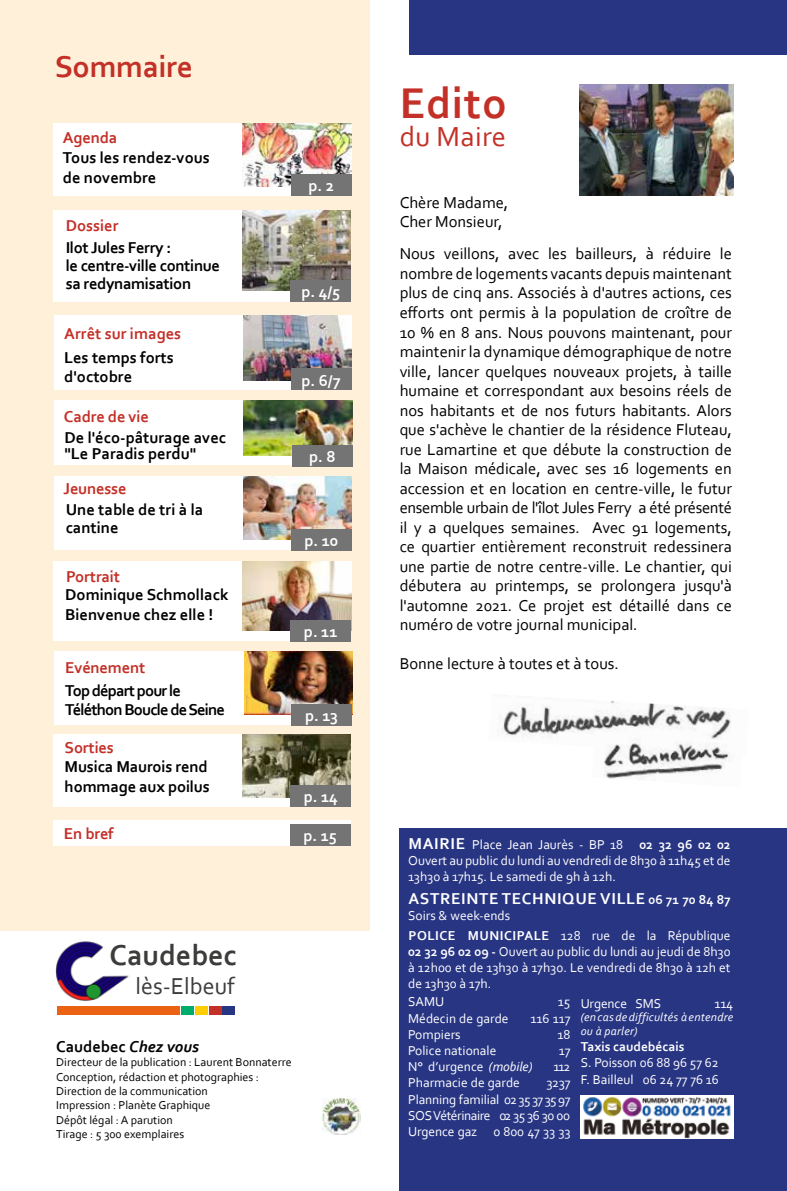
<style>
.page{position:relative;width:787px;height:1191px;background:#fff}
.page>*{position:absolute;margin:0;border:0;box-sizing:border-box;transform-origin:0 0}
.t1{font:700 45px "Corbel";letter-spacing:.02em;color:#c33027}
.t2{font:700 31.5px "Corbel";letter-spacing:-.01em;color:#c33027}
.t3{font:700 30.15px "Corbel";color:#3c3c3b}
.t4{font:28.8px "Corbel";letter-spacing:.01em;color:#c33027}
.t5{font:24.15px "Corbel";color:#3c3c3b}
.t6{font:16.5px/19.5px "Corbel";color:#000}
.t7{font:700 16.5px/19.8px "Corbel";color:#000}
.t8{font:700 16.5px "Corbel";letter-spacing:-.01em;color:#c33027}
.t9{font:700 16.5px "Corbel";letter-spacing:.04em;color:#fff}
.t10{font:700 16.5px/18px "Corbel";letter-spacing:-.02em;color:#000}
.t11{font:700 16.5px/19.8px "Corbel";letter-spacing:-.05em;color:#000}
.t12{font:13.5px/16.2px "Corbel";color:#fff;text-align:justify}
.t13{font:700 13.5px "Corbel";color:#fff}
.t14{font:12px/14.4px "Corbel";color:#000}
.t15{font:italic 12px/13.5px "Corbel";letter-spacing:.02em;color:#fff}
.s1{font-style:italic}
.s2{font-weight:700;font-size:16.5px}
.s3{font-weight:700}
.s4{font-size:13.5px}
</style>
<div class="page">
<div style="left:409px;top:0;width:378px;height:54px;background:#283583"></div>
<div style="left:0;top:0;width:369px;height:930px;background:#fff0da"></div>
<div style="left:53px;top:210px;width:298px;height:91px;background:#fff"></div>
<div style="left:54px;top:316px;width:297px;height:74px;background:#fff"></div>
<div style="left:54px;top:400px;width:298px;height:65px;background:#fff"></div>
<div style="left:54px;top:476px;width:298px;height:74px;background:#fff"></div>
<div style="left:53px;top:123px;width:298px;height:73px;background:#fff"></div>
<img style="left:242px;top:210px;width:109px;height:81px">
<div style="left:290px;top:280px;width:61px;height:21px;background:#757474"></div>
<img style="left:322px;top:1098px;width:38px;height:36px">
<img style="left:243px;top:316px;width:108px;height:64px">
<img style="left:244px;top:400px;width:108px;height:55px">
<img style="left:243px;top:476px;width:109px;height:63px">
<div style="left:399px;top:828px;width:388px;height:363px;background:#283583"></div>
<img style="left:580px;top:1095px;width:154px;height:43px">
<div style="left:291px;top:369px;width:60px;height:21px;background:#757474"></div>
<div style="left:292px;top:445px;width:61px;height:21px;background:#757474"></div>
<div style="left:291px;top:529px;width:61px;height:21px;background:#757474"></div>
<div style="left:53px;top:561px;width:298px;height:80px;background:#fff"></div>
<img style="left:242px;top:561px;width:109px;height:70px">
<div style="left:290px;top:620px;width:61px;height:21px;background:#757474"></div>
<img style="left:55px;top:941px;width:74px;height:59px">
<div style="left:58px;top:1006px;width:122px;height:8px;background:#eb6212"></div>
<div style="left:181px;top:1006px;width:12px;height:8px;background:#00ac69"></div>
<div style="left:209px;top:1006px;width:12px;height:8px;background:#c33027"></div>
<div style="left:195px;top:1006px;width:12px;height:8px;background:#ffcd00"></div>
<div style="left:222px;top:1006px;width:13px;height:8px;background:#283583"></div>
<div style="left:53px;top:820px;width:298px;height:25px;background:#fff"></div>
<div style="left:290px;top:824px;width:61px;height:21px;background:#757474"></div>
<img style="left:243px;top:123px;width:108px;height:63px">
<div style="left:291px;top:174px;width:60px;height:22px;background:#757474"></div>
<div style="left:54px;top:734px;width:297px;height:72px;background:#fff"></div>
<img style="left:579px;top:85px;width:154px;height:111px">
<img style="left:498px;top:701px;width:233px;height:37px">
<img style="left:592px;top:730px;width:139px;height:50px">
<div style="left:54px;top:651px;width:298px;height:74px;background:#fff"></div>
<img style="left:242px;top:734px;width:109px;height:63px">
<img style="left:245px;top:651px;width:108px;height:63px">
<div style="left:290px;top:785px;width:61px;height:21px;background:#757474"></div>
<div style="left:291px;top:704px;width:61px;height:21px;background:#757474"></div>
<h2 class="t2" style="left:55px;top:47px;width:140px">Sommaire</h2>
<p class="t8" style="left:63px;top:127px;width:56px">Agenda</p>
<p class="t7" style="left:63px;top:147px;width:148px">Tous les rendez-vous de novembre</p>
<p class="t8" style="left:66px;top:215px;width:54px">Dossier</p>
<p class="t10" style="left:66px;top:238px;width:156px">Ilot Jules Ferry :<br>le centre-ville continue sa redynamisation</p>
<p class="t8" style="left:64px;top:323px;width:118px">Arrêt sur images</p>
<p class="t7" style="left:64px;top:347px;width:111px">Les temps forts d'octobre</p>
<p class="t8" style="left:64px;top:407px;width:86px">Cadre de vie</p>
<p class="t7" style="left:64px;top:428px;width:163px;line-height:16.5px">De l'éco-pâturage avec "Le Paradis perdu"</p>
<p class="t8" style="left:64px;top:478px;width:65px">Jeunesse</p>
<p class="t7" style="left:66px;top:500px;width:139px;line-height:18px">Une table de tri à la cantine</p>
<p class="t8" style="left:66px;top:566px;width:55px">Portrait</p>
<p class="t7" style="left:65px;top:584px;width:165px">Dominique Schmollack<br>Bienvenue chez elle !</p>
<p class="t9" style="left:308px;top:175px;width:27px">p. 2</p>
<p class="t9" style="left:301px;top:281px;width:40px">p. 4/5</p>
<p class="t9" style="left:301px;top:370px;width:41px">p. 6/7</p>
<p class="t9" style="left:309px;top:446px;width:28px">p. 8</p>
<p class="t9" style="left:304px;top:530px;width:35px">p. 10</p>
<p class="t9" style="left:304px;top:621px;width:35px">p. 11</p>
<h1 class="t1" style="left:399px;top:75px;width:109px">Edito</h1>
<h3 class="t4" style="left:399px;top:119px;width:108px">du Maire</h3>
<p class="t6" style="left:399px;top:192px;width:110px">Chère Madame,<br>Cher Monsieur,</p>
<p class="t6" style="left:399px;top:244px;width:334px;text-align:justify">Nous veillons, avec les bailleurs, à réduire le nombre de logements vacants depuis maintenant plus de cinq ans. Associés à d'autres actions, ces efforts ont permis à la population de croître de 10 % en 8 ans. Nous pouvons maintenant, pour maintenir la dynamique démographique de notre ville, lancer quelques nouveaux projets, à taille humaine et correspondant aux besoins réels de nos habitants et de nos futurs habitants. Alors que s'achève le chantier de la résidence Fluteau, rue Lamartine et que débute la construction de la Maison médicale, avec ses 16 logements en accession et en location en centre-ville, le futur ensemble urbain de l'îlot Jules Ferry a été présenté il y a quelques semaines. Avec 91 logements, ce quartier entièrement reconstruit redessinera une partie de notre centre-ville. Le chantier, qui débutera au printemps, se prolongera jusqu'à l'automne 2021. Ce projet est détaillé dans ce numéro de votre journal municipal.</p>
<p class="t8" style="left:65px;top:657px;width:82px">Evénement</p>
<p class="t6" style="left:399px;top:653px;width:221px">Bonne lecture à toutes et à tous.</p>
<p class="t11" style="left:65px;top:680px;width:161px">Top départ pour le<br>Téléthon Boucle de Seine</p>
<p class="t9" style="left:305px;top:705px;width:35px">p. 13</p>
<p class="t8" style="left:65px;top:737px;width:51px">Sorties</p>
<p class="t7" style="left:65px;top:756px;width:147px">Musica Maurois rend hommage aux poilus</p>
<p class="t9" style="left:304px;top:786px;width:36px">p. 14</p>
<p class="t8" style="left:64px;top:823px;width:51px">En bref</p>
<p class="t9" style="left:303px;top:825px;width:35px">p. 15</p>
<h3 class="t3" style="left:109px;top:936px;width:129px">Caudebec</h3>
<h3 class="t5" style="left:136px;top:970px;width:101px">lès-Elbeuf</h3>
<p class="t7" style="left:56px;top:1036px;width:144px">Caudebec <span class="s1">Chez vous</span></p>
<p class="t14" style="left:56px;top:1054px;width:237px">Directeur de la publication : Laurent Bonnaterre Conception, rédaction et photographies :<br>Direction de la communication<br>Impression : Planète Graphique<br>Dépôt légal : A parution<br>Tirage : 5 300 exemplaires</p>
<p class="t12" style="left:408px;top:836px;width:324px"><span class="s2">MAIRIE</span> Place Jean Jaurès - BP 18 <span class="s3">02 32 96 02 02<br></span>Ouvert au public du lundi au vendredi de 8h30 à 11h45 et de 13h30 à 17h15. Le samedi de 9h à 12h.</p>
<p class="t9" style="left:408px;top:888px;width:323px">ASTREINTE TECHNIQUE VILLE <span class="s4">06 71 70 84 87</span></p>
<p class="t12" style="left:408px;top:906px;width:324px;line-height:19.2px">Soirs &amp; week-ends<br><span class="s3">POLICE MUNICIPALE</span> 128 rue de la République</p>
<p class="t12" style="left:408px;top:943px;width:324px"><span class="s3">02 32 96 02 09 -</span> Ouvert au public du lundi au jeudi de 8h30 à 12h00 et de 13h30 à 17h30. Le vendredi de 8h30 à 12h et de 13h30 à 17h.</p>
<p class="t12" style="left:408px;top:993px;width:38px">SAMU</p>
<p class="t12" style="left:558px;top:993px;width:14px">15</p>
<p class="t12" style="left:408px;top:1009px;width:102px">Médecin de garde</p>
<p class="t12" style="left:530px;top:1009px;width:41px">116 117</p>
<p class="t12" style="left:408px;top:1026px;width:54px">Pompiers</p>
<p class="t12" style="left:557px;top:1026px;width:15px">18</p>
<p class="t12" style="left:408px;top:1042px;width:90px">Police nationale</p>
<p class="t12" style="left:559px;top:1042px;width:13px">17</p>
<p class="t12" style="left:408px;top:1058px;width:126px">N° d’urgence <span class="s1">(mobile)</span></p>
<p class="t12" style="left:553px;top:1058px;width:19px">112</p>
<p class="t12" style="left:408px;top:1074px;width:113px">Pharmacie de garde</p>
<p class="t12" style="left:580px;top:995px;width:82px">Urgence SMS</p>
<p class="t12" style="left:714px;top:995px;width:20px">114</p>
<p class="t15" style="left:580px;top:1010px;width:154px">(en cas de difficultés à entendre ou à parler)</p>
<p class="t13" style="left:580px;top:1038px;width:105px">Taxis caudebécais</p>
<p class="t12" style="left:580px;top:1054px;width:140px">S. Poisson 06 88 96 57 62<br>F. Bailleul 06 24 77 76 16</p>
<p class="t12" style="left:408px;top:1074px;width:164px;text-indent:138px">3237<br>Planning familial 02 35 37 35 97<br>SOS Vétérinaire 02 35 36 30 00<br>Urgence gaz 0 800 47 33 33</p>
</div>
